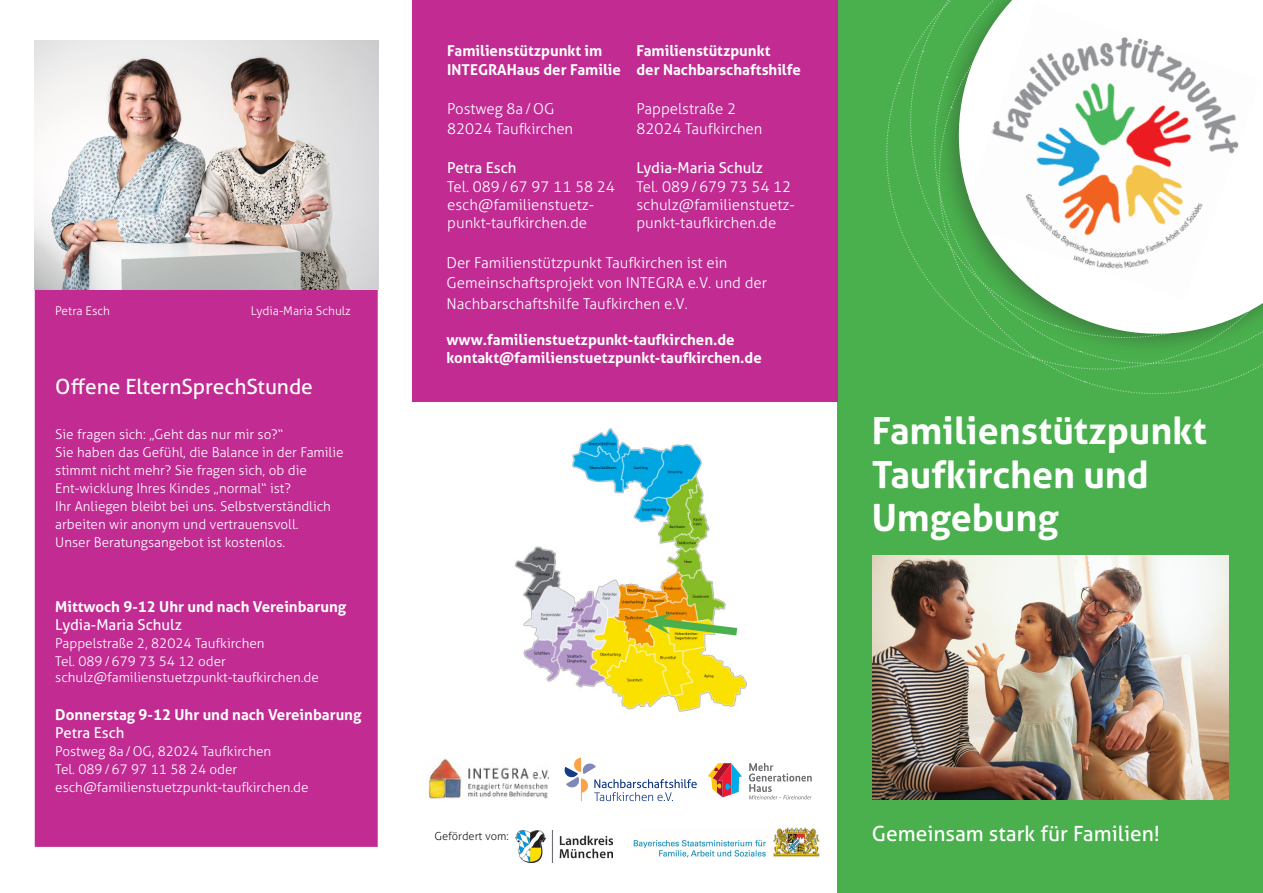
<style>
.page{position:relative;width:1263px;height:893px;background:#fff}
.page>*{position:absolute;margin:0;border:0;box-sizing:border-box;transform-origin:0 0}
.Titel{font:700 37.5px/43.5px "Aller";color:#fff}
.Titel-2{font:21px "Aller";color:#fff}
.Copy{font:21px "Aller";letter-spacing:-.005em;color:#fff}
.Copy-2{font:300 15px/19.5px "Aller";color:#fff}
.fliesstext{font:700 15px/18px "Aller";color:#fff}
.Copy-3{font:700 15px/19.5px "Aller";color:#fff}
.Copy-4{font:15px/19.5px "Aller";color:#fff}
.Copy-5{font:300 13.5px/18px "Aller";color:#fff}
.fliesstext-2{font:300 13.5px "Aller";color:#fff}
.fliesstext-3{font:300 12px "Aller";color:#fff}
.t1{font:300 11.1px "Aller";color:#231f20}
.s1{font-weight:400}
.s2{font-weight:300}
</style>
<div class="page">
<div style="left:838px;top:0;width:425px;height:893px;background:#4ab04d"></div>
<svg style="left:897px;top:0;width:366px;height:394px"></svg>
<div style="left:33px;top:287px;width:346px;height:561px;background:#c12b92;border:2px solid #fff"></div>
<img style="left:872px;top:555px;width:357px;height:244px">
<div style="left:412px;top:0;width:426px;height:401px;background:#c12b92"></div>
<svg style="left:749px;top:763px;width:63px;height:36px"></svg>
<svg style="left:708px;top:763px;width:34px;height:34px"></svg>
<img style="left:514px;top:429px;width:232px;height:282px">
<svg style="left:642px;top:613px;width:103px;height:27px"></svg>
<img style="left:428px;top:758px;width:121px;height:41px">
<svg style="left:565px;top:758px;width:132px;height:43px"></svg>
<img style="left:634px;top:828px;width:186px;height:30px">
<img style="left:515px;top:830px;width:98px;height:33px">
<img style="left:34px;top:40px;width:344px;height:249px">
<p class="fliesstext-3" style="left:55px;top:303px;width:56px">Petra Esch</p>
<p class="fliesstext-3" style="left:251px;top:303px;width:101px">Lydia-Maria Schulz</p>
<p class="Copy" style="left:55px;top:374px;width:259px">Offene ElternSprechStunde</p>
<p class="Copy-5" style="left:55px;top:425px;width:290px">Sie fragen sich: „Geht das nur mir so?“<br>Sie haben das Gefühl, die Balance in der Familie stimmt nicht mehr? Sie fragen sich, ob die Ent-wicklung Ihres Kindes „normal“ ist?<br>Ihr Anliegen bleibt bei uns. Selbstverständlich arbeiten wir anonym und vertrauensvoll.<br>Unser Beratungsangebot ist kostenlos.</p>
<p class="fliesstext" style="left:55px;top:598px;width:293px">Mittwoch 9-12 Uhr und nach Vereinbarung<br><span class="s1">Lydia-Maria Schulz</span></p>
<p class="fliesstext-2" style="left:55px;top:635px;width:211px">Pappelstraße 2, 82024 Taufkirchen</p>
<p class="Copy-5" style="left:55px;top:653px;width:265px;line-height:16.2px">Tel. 089/679 73 54 12 oder schulz@familienstuetzpunkt-taufkirchen.de</p>
<p class="fliesstext" style="left:55px;top:706px;width:308px">Donnerstag 9-12 Uhr und nach Vereinbarung<br><span class="s1">Petra Esch</span></p>
<p class="fliesstext-2" style="left:55px;top:743px;width:217px">Postweg 8a/OG, 82024 Taufkirchen</p>
<p class="fliesstext-2" style="left:55px;top:761px;width:184px">Tel. 089/67 97 11 58 24 oder</p>
<p class="fliesstext-2" style="left:55px;top:779px;width:255px">esch@familienstuetzpunkt-taufkirchen.de</p>
<p class="Copy-3" style="left:447px;top:40px;width:175px">Familienstützpunkt im<br>INTEGRAHaus der Familie</p>
<p class="Copy-2" style="left:447px;top:99px;width:127px">Postweg 8a/OG<br>82024 Taufkirchen</p>
<p class="Copy-2" style="left:447px;top:158px;width:169px"><span class="s1">Petra Esch<br></span>Tel. 089/67 97 11 58 24</p>
<p class="Copy-2" style="left:447px;top:196px;width:148px;line-height:18px">esch@familienstuetz&shy;punkt-taufkirchen.de</p>
<p class="Copy-3" style="left:636px;top:40px;width:166px">Familienstützpunkt<br>der Nachbarschaftshilfe</p>
<p class="Copy-2" style="left:636px;top:99px;width:127px">Pappelstraße 2<br>82024 Taufkirchen</p>
<p class="Copy-4" style="left:636px;top:158px;width:156px">Lydia-Maria Schulz<br><span class="s2">Tel. 089/679 73 54 12</span></p>
<p class="Copy-2" style="left:636px;top:196px;width:160px;line-height:18px">schulz@familienstuetz&shy;punkt-taufkirchen.de</p>
<p class="Copy-2" style="left:446px;top:253px;width:282px">Der Familienstützpunkt Taufkirchen ist ein</p>
<p class="Copy-2" style="left:446px;top:272px;width:322px;line-height:21px">Gemeinschaftsprojekt von INTEGRA e.V. und der<br>Nachbarschaftshilfe Taufkirchen e.V.</p>
<p class="fliesstext" style="left:446px;top:330px;width:290px">www.familienstuetzpunkt-taufkirchen.de</p>
<p class="fliesstext" style="left:446px;top:348px;width:317px">kontakt@familienstuetzpunkt-taufkirchen.de</p>
<p class="Titel" style="left:872px;top:409px;width:337px">Familienstützpunkt<br>Taufkirchen und<br>Umgebung</p>
<p class="t1" style="left:434px;top:830px;width:76px">Gefördert vom:</p>
<p class="Titel-2" style="left:872px;top:820px;width:290px">Gemeinsam stark für Familien!</p>
</div>
